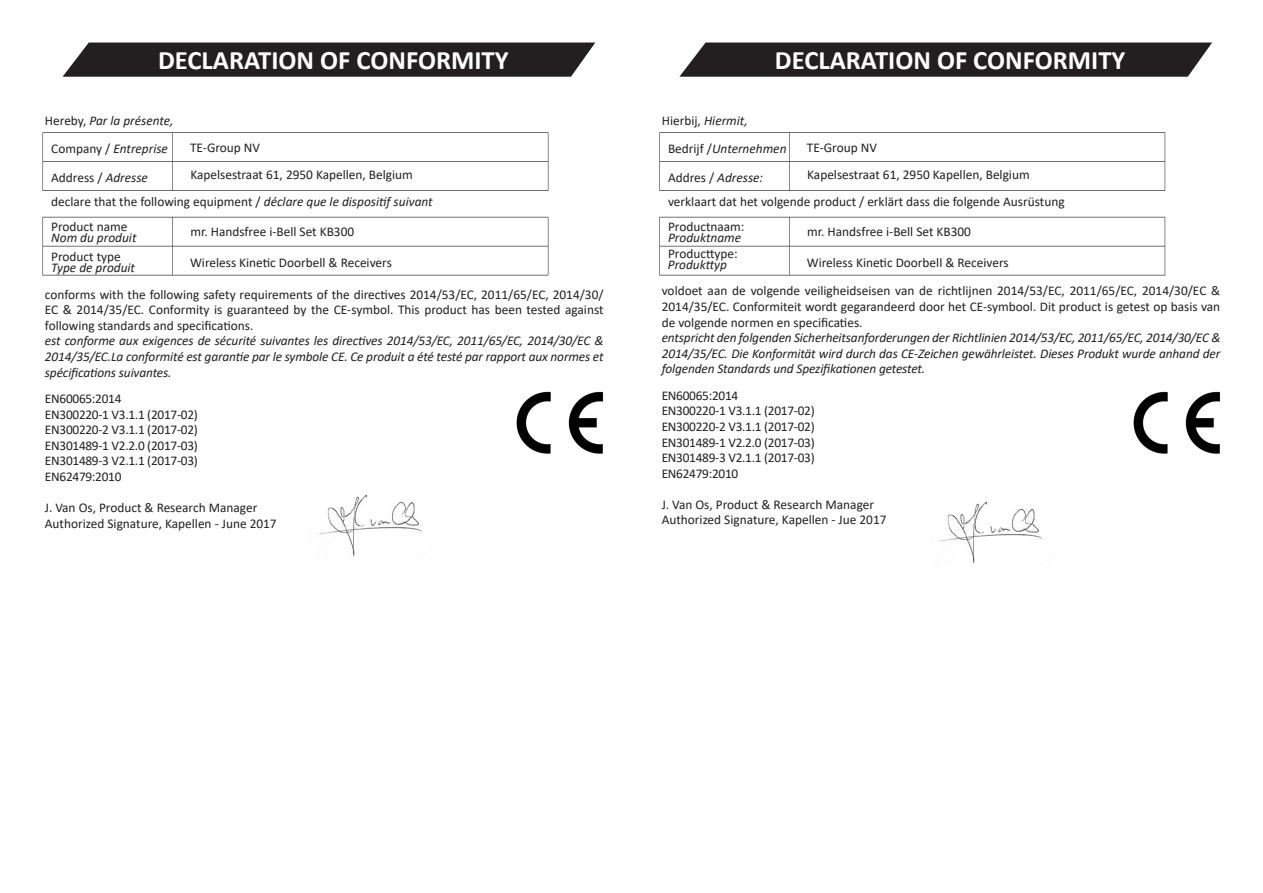
<style>
.page{position:relative;width:1263px;height:893px;background:#fff}
.page>*{position:absolute;margin:0;border:0;box-sizing:border-box;transform-origin:0 0}
.Standaard{font:700 26.7px "Calibri";color:#fff}
.t1{font:13.35px/15.6px "Calibri";color:#231f20;text-align:justify}
.t2{font:italic 13.35px/15.6px "Calibri";letter-spacing:-.01em;color:#231f20;text-align:justify}
.t3{font:13.35px "Calibri";letter-spacing:-.02em;color:#231f20}
.s1{font-style:normal}
.s2{font-style:italic}
</style>
<div class="page">
<svg style="left:63px;top:43px;width:532px;height:34px;background:#2e2b2c"></svg>
<hr style="left:173px;top:275px;width:375px;height:1px;background:#231f20">
<hr style="left:43px;top:275px;width:130px;height:1px;background:#231f20">
<hr style="left:173px;top:246px;width:375px;height:1px;background:#231f20">
<hr style="left:43px;top:246px;width:130px;height:1px;background:#231f20">
<svg style="left:548px;top:217px;width:1px;height:58px"></svg>
<svg style="left:172px;top:218px;width:1px;height:57px"></svg>
<hr style="left:173px;top:217px;width:375px;height:1px;background:#231f20">
<svg style="left:43px;top:218px;width:1px;height:57px"></svg>
<hr style="left:43px;top:217px;width:130px;height:1px;background:#231f20">
<hr style="left:173px;top:190px;width:375px;height:1px;background:#231f20">
<hr style="left:43px;top:190px;width:130px;height:1px;background:#231f20">
<hr style="left:173px;top:161px;width:375px;height:1px;background:#231f20">
<hr style="left:43px;top:161px;width:130px;height:1px;background:#231f20">
<svg style="left:548px;top:133px;width:1px;height:57px"></svg>
<svg style="left:172px;top:133px;width:1px;height:57px"></svg>
<hr style="left:173px;top:132px;width:375px;height:1px;background:#231f20">
<svg style="left:43px;top:133px;width:1px;height:57px"></svg>
<hr style="left:43px;top:132px;width:130px;height:1px;background:#231f20">
<img style="left:517px;top:392px;width:87px;height:62px">
<svg style="left:679px;top:43px;width:533px;height:34px;background:#2f2b2c"></svg>
<hr style="left:789px;top:275px;width:376px;height:1px;background:#231f20">
<hr style="left:659px;top:275px;width:130px;height:1px;background:#231f20">
<hr style="left:789px;top:246px;width:376px;height:1px;background:#231f20">
<hr style="left:659px;top:246px;width:130px;height:1px;background:#231f20">
<svg style="left:1165px;top:217px;width:1px;height:58px"></svg>
<svg style="left:789px;top:218px;width:1px;height:57px"></svg>
<hr style="left:789px;top:217px;width:376px;height:1px;background:#231f20">
<svg style="left:659px;top:218px;width:1px;height:57px"></svg>
<hr style="left:659px;top:217px;width:130px;height:1px;background:#231f20">
<hr style="left:789px;top:190px;width:376px;height:1px;background:#231f20">
<hr style="left:659px;top:190px;width:130px;height:1px;background:#231f20">
<hr style="left:789px;top:161px;width:376px;height:1px;background:#231f20">
<hr style="left:659px;top:161px;width:130px;height:1px;background:#231f20">
<svg style="left:1165px;top:133px;width:1px;height:57px"></svg>
<svg style="left:789px;top:133px;width:1px;height:57px"></svg>
<hr style="left:789px;top:132px;width:376px;height:1px;background:#231f20">
<svg style="left:659px;top:133px;width:1px;height:57px"></svg>
<hr style="left:659px;top:132px;width:130px;height:1px;background:#231f20">
<img style="left:311px;top:494px;width:112px;height:63px">
<img style="left:1133px;top:392px;width:87px;height:62px">
<img style="left:931px;top:501px;width:112px;height:63px">
<p class="Standaard" style="left:158px;top:41px;width:352px">DECLARATION OF CONFORMITY</p>
<p class="Standaard" style="left:775px;top:41px;width:352px">DECLARATION OF CONFORMITY</p>
<p class="t2" style="left:45px;top:112px;width:130px"><span class="s1">Hereby,</span> Par la présente,</p>
<p class="t2" style="left:51px;top:140px;width:118px"><span class="s1">Company /</span> Entreprise</p>
<p class="t1" style="left:51px;top:169px;width:98px">Address / <span class="s2">Adresse</span></p>
<p class="t1" style="left:51px;top:194px;width:383px">declare that the following equipment / <span class="s2">déclare que le dispositif suivant</span></p>
<p class="t1" style="left:51px;top:218px;width:78px">Product name</p>
<p class="t2" style="left:51px;top:229px;width:87px">Nom du produit</p>
<p class="t1" style="left:51px;top:248px;width:71px">Product type</p>
<p class="t2" style="left:51px;top:259px;width:85px">Type de produit</p>
<p class="t1" style="left:45px;top:286px;width:560px">conforms with the following safety requirements of the directives 2014/53/EC, 2011/65/EC, 2014/30/ EC &amp; 2014/35/EC. Conformity is guaranteed by the CE-symbol. This product has been tested against following standards and specifications.</p>
<p class="t2" style="left:45px;top:333px;width:560px">est conforme aux exigences de sécurité suivantes les directives 2014/53/EC, 2011/65/EC, 2014/30/EC &amp; 2014/35/EC.La conformité est garantie par le symbole CE. Ce produit a été testé par rapport aux normes et spécifications suivantes.</p>
<p class="t3" style="left:45px;top:389px;width:78px">EN60065:2014</p>
<p class="t3" style="left:45px;top:405px;width:154px">EN300220-1 V3.1.1 (2017-02)</p>
<p class="t3" style="left:45px;top:421px;width:154px">EN300220-2 V3.1.1 (2017-02)</p>
<p class="t3" style="left:45px;top:436px;width:154px">EN301489-1 V2.2.0 (2017-03)</p>
<p class="t3" style="left:45px;top:452px;width:154px">EN301489-3 V2.1.1 (2017-03)</p>
<p class="t3" style="left:45px;top:467px;width:78px">EN62479:2010</p>
<p class="t1" style="left:45px;top:500px;width:214px">J. Van Os, Product &amp; Research Manager</p>
<p class="t1" style="left:45px;top:515px;width:233px">Authorized Signature, Kapellen - June 2017</p>
<p class="t1" style="left:190px;top:139px;width:71px">TE-Group NV</p>
<p class="t1" style="left:190px;top:167px;width:224px">Kapelsestraat 61, 2950 Kapellen, Belgium</p>
<p class="t1" style="left:190px;top:224px;width:165px">mr. Handsfree i-Bell Set KB300</p>
<p class="t1" style="left:190px;top:254px;width:203px">Wireless Kinetic Doorbell &amp; Receivers</p>
<p class="t1" style="left:662px;top:112px;width:87px">Hierbij, <span class="s2">Hiermit,</span></p>
<p class="t2" style="left:668px;top:140px;width:120px"><span class="s1">Bedrijf /</span>Unternehmen</p>
<p class="t2" style="left:668px;top:169px;width:97px"><span class="s1">Addres /</span> Adresse:</p>
<p class="t1" style="left:668px;top:194px;width:398px">verklaart dat het volgende product / erklärt dass die folgende Ausrüstung</p>
<p class="t1" style="left:668px;top:218px;width:78px">Productnaam:</p>
<p class="t2" style="left:668px;top:229px;width:75px">Produktname</p>
<p class="t1" style="left:668px;top:245px;width:71px">Producttype:</p>
<p class="t2" style="left:668px;top:256px;width:61px">Produkttyp</p>
<p class="t1" style="left:662px;top:283px;width:560px">voldoet aan de volgende veiligheidseisen van de richtlijnen 2014/53/EC, 2011/65/EC, 2014/30/EC &amp; 2014/35/EC. Conformiteit wordt gegarandeerd door het CE-symbool. Dit product is getest op basis van de volgende normen en specificaties.</p>
<p class="t2" style="left:662px;top:329px;width:560px">entspricht den folgenden Sicherheitsanforderungen der Richtlinien 2014/53/EC, 2011/65/EC, 2014/30/EC &amp; 2014/35/EC. Die Konformität wird durch das CE-Zeichen gewährleistet. Dieses Produkt wurde anhand der folgenden Standards und Spezifikationen getestet.</p>
<p class="t3" style="left:662px;top:386px;width:78px">EN60065:2014</p>
<p class="t3" style="left:662px;top:402px;width:154px">EN300220-1 V3.1.1 (2017-02)</p>
<p class="t3" style="left:662px;top:417px;width:154px">EN300220-2 V3.1.1 (2017-02)</p>
<p class="t3" style="left:662px;top:433px;width:154px">EN301489-1 V2.2.0 (2017-03)</p>
<p class="t3" style="left:662px;top:448px;width:154px">EN301489-3 V2.1.1 (2017-03)</p>
<p class="t3" style="left:662px;top:464px;width:78px">EN62479:2010</p>
<p class="t1" style="left:662px;top:496px;width:214px">J. Van Os, Product &amp; Research Manager</p>
<p class="t1" style="left:662px;top:512px;width:226px">Authorized Signature, Kapellen - Jue 2017</p>
<p class="t1" style="left:807px;top:139px;width:71px">TE-Group NV</p>
<p class="t1" style="left:807px;top:167px;width:224px">Kapelsestraat 61, 2950 Kapellen, Belgium</p>
<p class="t1" style="left:807px;top:224px;width:165px">mr. Handsfree i-Bell Set KB300</p>
<p class="t1" style="left:807px;top:254px;width:203px">Wireless Kinetic Doorbell &amp; Receivers</p>
</div>
